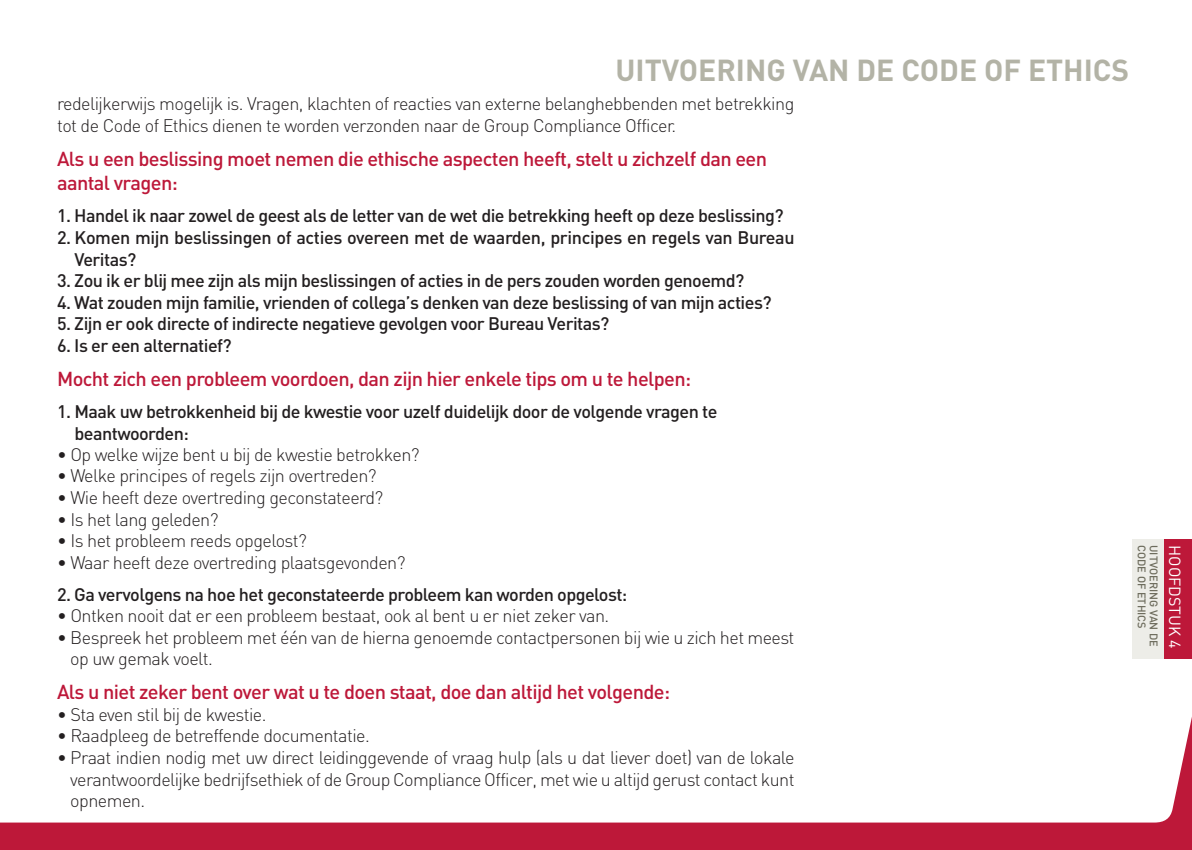
<style>
.page{position:relative;width:1192px;height:850px;background:#fff}
.page>*{position:absolute;margin:0;border:0;box-sizing:border-box;transform-origin:0 0}
.t1{font:700 30px "DIN";color:#b3b3a6}
.t2{font:500 20px/24px "DIN";letter-spacing:-.03em;color:#bd1839}
.t3{font:300 18px/21.6px "DIN";letter-spacing:-.03em;color:#231f20}
.t4{font:500 18px/21.6px "DIN";letter-spacing:-.03em;color:#231f20}
.t5{font:16px "DIN";color:#fff}
.t6{font:500 11px "DIN";color:#6d6c5d}
</style>
<div class="page">
<svg style="left:0;top:658px;width:1191px;height:192px"></svg>
<div style="left:1163px;top:539px;width:28px;height:119px;background:#bd1839"></div>
<div style="left:1131px;top:539px;width:32px;height:119px;background:#edede8"></div>
<h1 class="t1" style="left:615px;top:60px;width:515px">UITVOERING VAN DE CODE OF ETHICS</h1>
<p class="t3" style="left:57px;top:95px;width:738px">redelijkerwijs mogelijk is. Vragen, klachten of reacties van externe belanghebbenden met betrekking tot de Code of Ethics dienen te worden verzonden naar de Group Compliance Officer.</p>
<p class="t2" style="left:57px;top:149px;width:711px">Als u een beslissing moet nemen die ethische aspecten heeft, stelt u zichzelf dan een aantal vragen:</p>
<p class="t4" style="left:57px;top:207px;width:728px">1. Handel ik naar zowel de geest als de letter van de wet die betrekking heeft op deze beslissing?</p>
<p class="t4" style="left:74px;top:229px;width:721px;text-indent:-17px">2. Komen mijn beslissingen of acties overeen met de waarden, principes en regels van Bureau<br>Veritas?</p>
<p class="t4" style="left:57px;top:272px;width:688px">3. Zou ik er blij mee zijn als mijn beslissingen of acties in de pers zouden worden genoemd?</p>
<p class="t4" style="left:57px;top:294px;width:716px">4. Wat zouden mijn familie, vrienden of collega’s denken van deze beslissing of van mijn acties?</p>
<p class="t4" style="left:57px;top:315px;width:554px">5. Zijn er ook directe of indirecte negatieve gevolgen voor Bureau Veritas?</p>
<p class="t4" style="left:57px;top:337px;width:176px">6. Is er een alternatief?</p>
<p class="t2" style="left:57px;top:369px;width:635px">Mocht zich een probleem voordoen, dan zijn hier enkele tips om u te helpen:</p>
<p class="t4" style="left:74px;top:403px;width:644px;text-indent:-17px">1. Maak uw betrokkenheid bij de kwestie voor uzelf duidelijk door de volgende vragen te beantwoorden:</p>
<p class="t3" style="left:57px;top:446px;width:364px">• Op welke wijze bent u bij de kwestie betrokken?</p>
<p class="t3" style="left:57px;top:467px;width:321px">• Welke principes of regels zijn overtreden?</p>
<p class="t3" style="left:57px;top:489px;width:328px">• Wie heeft deze overtreding geconstateerd?</p>
<p class="t3" style="left:57px;top:511px;width:163px">• Is het lang geleden?</p>
<p class="t3" style="left:57px;top:532px;width:251px">• Is het probleem reeds opgelost?</p>
<p class="t3" style="left:57px;top:554px;width:350px">• Waar heeft deze overtreding plaatsgevonden?</p>
<p class="t4" style="left:57px;top:586px;width:572px">2. Ga vervolgens na hoe het geconstateerde probleem kan worden opgelost:</p>
<p class="t3" style="left:57px;top:607px;width:553px">• Ontken nooit dat er een probleem bestaat, ook al bent u er niet zeker van.</p>
<p class="t3" style="left:70px;top:629px;width:725px;text-indent:-13px">• Bespreek het probleem met één van de hierna genoemde contactpersonen bij wie u zich het meest op uw gemak voelt.</p>
<p class="t2" style="left:57px;top:682px;width:614px">Als u niet zeker bent over wat u te doen staat, doe dan altijd het volgende:</p>
<p class="t3" style="left:57px;top:706px;width:211px">• Sta even stil bij de kwestie.</p>
<p class="t3" style="left:57px;top:727px;width:314px">• Raadpleeg de betreffende documentatie.</p>
<p class="t3" style="left:70px;top:749px;width:725px;text-align:justify;text-indent:-13px">• Praat indien nodig met uw direct leidinggevende of vraag hulp (als u dat liever doet) van de lokale verantwoordelijke bedrijfsethiek of de Group Compliance Officer, met wie u altijd gerust contact kunt opnemen.</p>
<p class="t6" style="left:1145px;top:545px;width:85px;rotate:90deg">CODE OF ETHICS</p>
<p class="t6" style="left:1157px;top:545px;width:103px;rotate:90deg">UITVOERING VAN DE</p>
<p class="t5" style="left:1180px;top:545px;width:105px;rotate:90deg">HOOFDSTUK 4</p>
</div>
